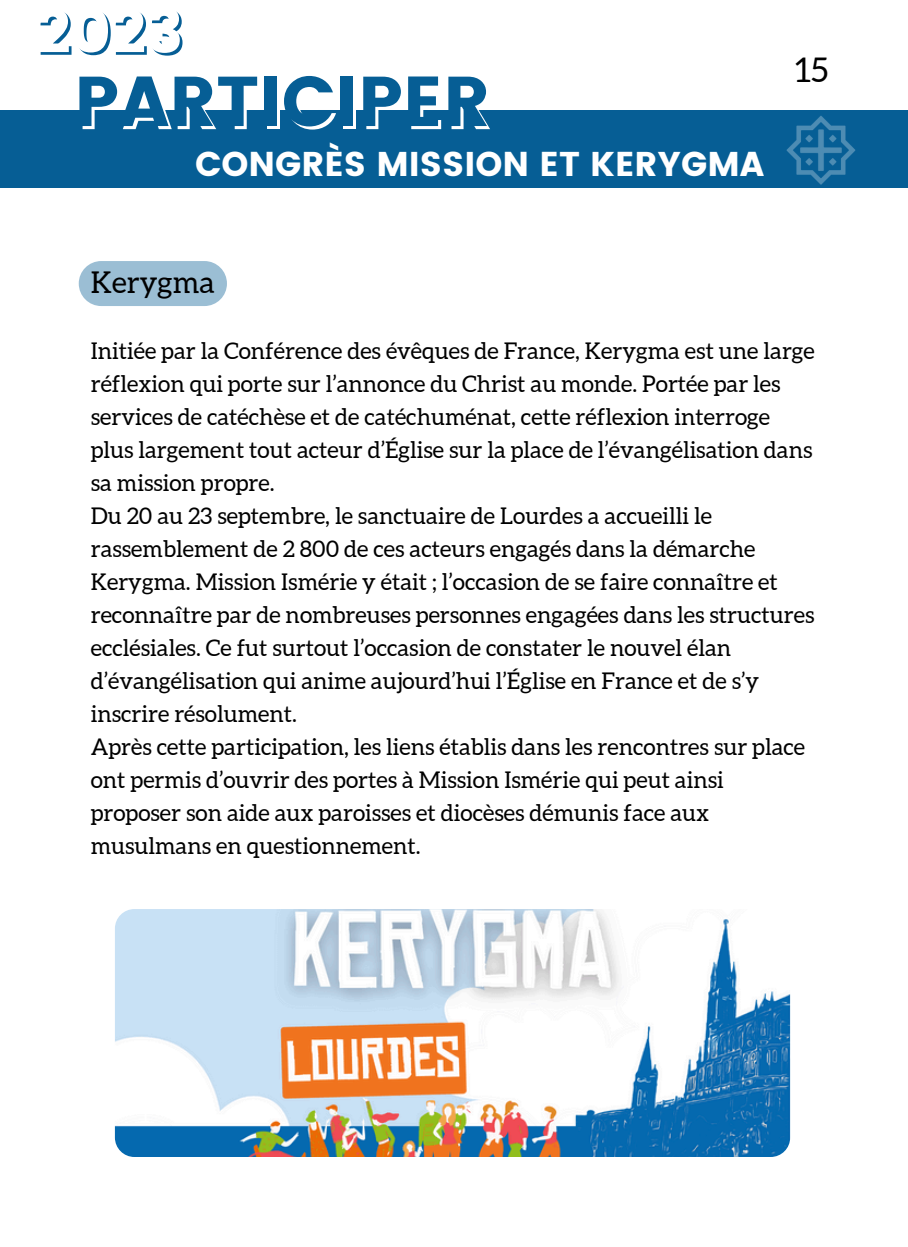
<style>
.page{position:relative;width:908px;height:1247px;background:#fff}
.page>*{position:absolute;margin:0;border:0;box-sizing:border-box;transform-origin:0 0}
.t1{font:70.4px "Poppins";color:#065e95}
.t2{font:61.6px "Poppins";color:#065e95}
.t3{font:34.4px "Poppins";color:#fff}
.t4{font:34px "Aleo";color:#000}
.t5{font:30px "Aleo";color:#000}
.t6{font:23px/33px "Aleo";color:#000}
</style>
<div class="page">
<div style="left:0;top:110px;width:907px;height:77px;background:#065e95"></div>
<img style="left:764px;top:116px;width:105px;height:72px">
<img style="left:115px;top:909px;width:675px;height:248px;border-radius:19px">
<div style="left:79px;top:261px;width:148px;height:45px;background:#9bbed4;border-radius:23px"></div>
<h2 class="t2" style="left:38px;top:-2px;width:149px">2023</h2>
<h4 class="t1" style="left:74px;top:61px;width:417px">PARTICIPER</h4>
<p class="t3" style="left:195px;top:144px;width:570px">CONGRÈS MISSION ET KERYGMA</p>
<p class="t4" style="left:795px;top:51px;width:34px">15</p>
<p class="t5" style="left:91px;top:265px;width:125px">Kerygma</p>
<p class="t6" style="left:91px;top:334px;width:725px">Initiée par la Conférence des évêques de France, Kerygma est une large réflexion qui porte sur l’annonce du Christ au monde. Portée par les services de catéchèse et de catéchuménat, cette réflexion interroge plus largement tout acteur d’Église sur la place de l’évangélisation dans sa mission propre.</p>
<h1 class="t6" style="left:91px;top:499px;width:725px">Du 20 au 23 septembre, le sanctuaire de Lourdes a accueilli le rassemblement de 2 800 de ces acteurs engagés dans la démarche Kerygma. Mission Ismérie y était ; l’occasion de se faire connaître et reconnaître par de nombreuses personnes engagées dans les structures ecclésiales. Ce fut surtout l’occasion de constater le nouvel élan d’évangélisation qui anime aujourd’hui l’Église en France et de s’y inscrire résolument.</h1>
<p class="t6" style="left:91px;top:730px;width:716px">Après cette participation, les liens établis dans les rencontres sur place ont permis d’ouvrir des portes à Mission Ismérie qui peut ainsi proposer son aide aux paroisses et diocèses démunis face aux musulmans en questionnement.</p>
</div>
